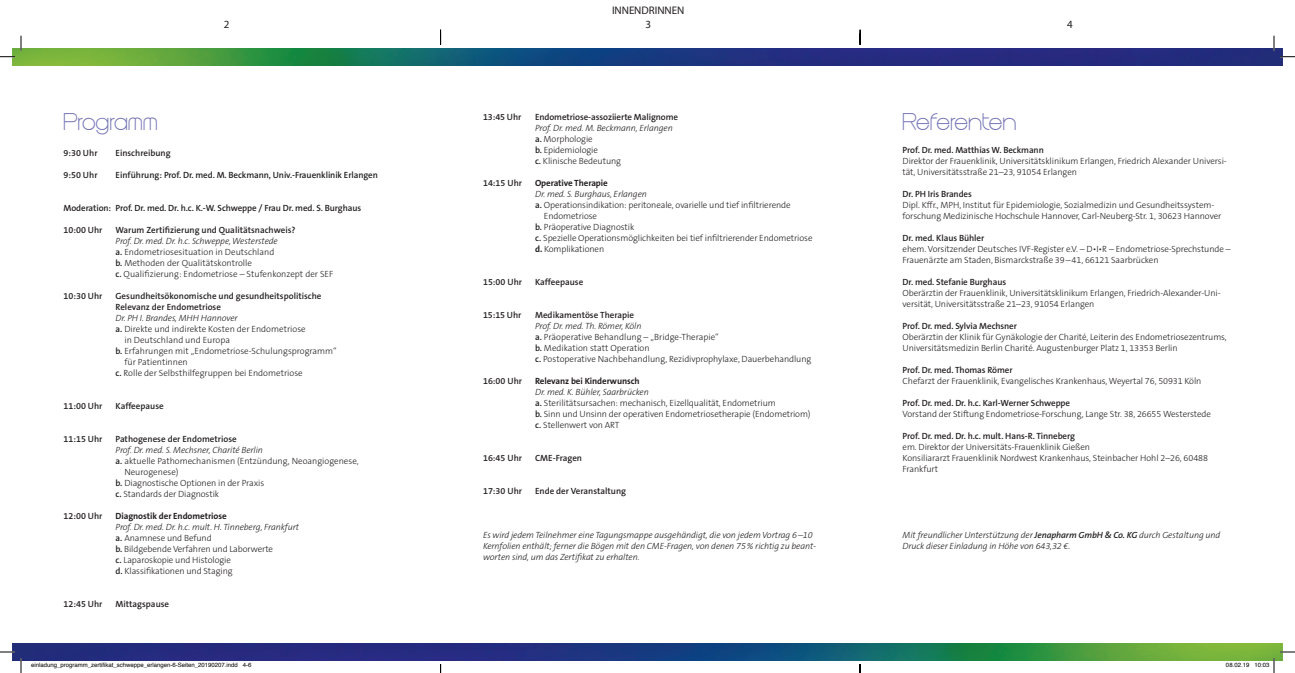
<style>
.page{position:relative;width:1295px;height:673px;background:#fff}
.page>*{position:absolute;margin:0;border:0;box-sizing:border-box;transform-origin:0 0}
.t1{font:20px "Steiner Visanne";letter-spacing:.005em;color:#7070b4}
.t2{font:11px/14px "Myriad Pro";color:#231f20;text-align:center}
.t3{font:300 9px/11px "The Sans B3";letter-spacing:-.01em;color:#231f20}
.t4{font:600 9px/11px "The Sans B6";letter-spacing:-.01em;color:#231f20}
.t5{font:italic 300 9px/11px "The Sans B3";letter-spacing:-.01em;color:#231f20}
.t6{font:700 9px "The Sans B7";letter-spacing:-.01em;color:#231f20}
.t7{font:6px "Helvetica";color:#000}
.s1{font-style:italic}
.s2{font-family:"The Sans B6";font-weight:600}
.s3{font-family:"The Sans B7";font-weight:700}
</style>
<div class="page">
<img style="left:12px;top:48px;width:1270px;height:17px">
<img style="left:12px;top:643px;width:1270px;height:17px">
<svg style="left:0;top:36px;width:22px;height:22px"></svg>
<svg style="left:0;top:651px;width:22px;height:22px"></svg>
<svg style="left:1273px;top:36px;width:22px;height:22px"></svg>
<svg style="left:1226px;top:651px;width:69px;height:22px"></svg>
<svg style="left:440px;top:30px;width:1px;height:15px"></svg>
<svg style="left:859px;top:30px;width:2px;height:15px"></svg>
<svg style="left:859px;top:664px;width:2px;height:9px"></svg>
<p class="t2" style="left:224px;top:17px;width:7px">2</p>
<p class="t2" style="left:612px;top:3px;width:74px">INNENDRINNEN<br>3</p>
<p class="t2" style="left:1067px;top:17px;width:7px">4</p>
<h1 class="t1" style="left:64px;top:111px;width:96px">Programm</h1>
<h1 class="t1" style="left:903px;top:111px;width:115px">Referenten</h1>
<p class="t4" style="left:64px;top:147px;width:36px">9:30 Uhr</p>
<p class="t4" style="left:116px;top:147px;width:57px">Einschreibung</p>
<p class="t4" style="left:64px;top:169px;width:36px">9:50 Uhr</p>
<p class="t4" style="left:116px;top:169px;width:264px">Einführung: Prof. Dr. med. M. Beckmann, Univ.-Frauenklinik Erlangen</p>
<p class="t4" style="left:64px;top:202px;width:299px">Moderation: Prof. Dr. med. Dr. h.c. K.-W. Schweppe / Frau Dr. med. S. Burghaus</p>
<p class="t4" style="left:64px;top:224px;width:40px">10:00 Uhr</p>
<p class="t4" style="left:116px;top:224px;width:182px">Warum Zertifizierung und Qualitätsnachweis?</p>
<p class="t3" style="left:116px;top:235px;width:219px"><span class="s1">Prof. Dr. med. Dr. h.c. Schweppe, Westerstede<br></span><span class="s2">a.</span> Endometriosesituation in Deutschland<br><span class="s2">b.</span> Methoden der Qualitätskontrolle<br><span class="s2">c.</span> Qualifizierung: Endometriose – Stufenkonzept der SEF</p>
<p class="t4" style="left:64px;top:290px;width:40px">10:30 Uhr</p>
<p class="t4" style="left:116px;top:290px;width:208px">Gesundheitsökonomische und gesundheitspolitische<br>Relevanz der Endometriose</p>
<p class="t5" style="left:116px;top:312px;width:124px">Dr. PH I. Brandes, MHH Hannover</p>
<p class="t3" style="left:116px;top:323px;width:192px"><span class="s2">a.</span> Direkte und indirekte Kosten der Endometriose</p>
<p class="t3" style="left:124px;top:334px;width:107px">in Deutschland und Europa</p>
<p class="t3" style="left:116px;top:345px;width:223px"><span class="s2">b.</span> Erfahrungen mit „Endometriose-Schulungsprogramm“</p>
<p class="t3" style="left:124px;top:356px;width:65px">für Patientinnen</p>
<p class="t3" style="left:116px;top:367px;width:189px"><span class="s2">c.</span> Rolle der Selbsthilfegruppen bei Endometriose</p>
<p class="t4" style="left:64px;top:400px;width:40px">11:00 Uhr</p>
<p class="t4" style="left:116px;top:400px;width:50px">Kaffeepause</p>
<p class="t4" style="left:64px;top:433px;width:40px">11:15 Uhr</p>
<p class="t4" style="left:116px;top:433px;width:123px">Pathogenese der Endometriose</p>
<p class="t5" style="left:116px;top:444px;width:149px">Prof. Dr. med. S. Mechsner, Charité Berlin</p>
<p class="t3" style="left:116px;top:455px;width:245px"><span class="s2">a.</span> aktuelle Pathomechanismen (Entzündung, Neoangiogenese,</p>
<p class="t3" style="left:124px;top:466px;width:56px">Neurogenese)</p>
<p class="t3" style="left:116px;top:477px;width:150px"><span class="s2">b.</span> Diagnostische Optionen in der Praxis</p>
<p class="t3" style="left:116px;top:488px;width:105px"><span class="s2">c.</span> Standards der Diagnostik</p>
<p class="t4" style="left:64px;top:510px;width:40px">12:00 Uhr</p>
<p class="t6" style="left:116px;top:511px;width:113px">Diagnostik der Endometriose</p>
<p class="t3" style="left:116px;top:521px;width:185px"><span class="s1">Prof. Dr. med. Dr. h.c. mult. H. Tinneberg, Frankfurt </span><span class="s2">a.</span> Anamnese und Befund<br><span class="s2">b.</span> Bildgebende Verfahren und Laborwerte<br><span class="s2">c.</span> Laparoskopie und Histologie<br><span class="s2">d.</span> Klassifikationen und Staging</p>
<p class="t4" style="left:64px;top:598px;width:40px">12:45 Uhr</p>
<p class="t4" style="left:116px;top:598px;width:55px">Mittagspause</p>
<p class="t4" style="left:483px;top:112px;width:40px">13:45 Uhr</p>
<p class="t4" style="left:535px;top:112px;width:145px">Endometriose-assoziierte Malignome</p>
<p class="t3" style="left:535px;top:123px;width:139px"><span class="s1">Prof. Dr. med. M. Beckmann, Erlangen </span><span class="s2">a.</span> Morphologie<br><span class="s2">b.</span> Epidemiologie<br><span class="s2">c.</span> Klinische Bedeutung</p>
<p class="t4" style="left:483px;top:178px;width:40px">14:15 Uhr</p>
<p class="t6" style="left:535px;top:178px;width:74px">Operative Therapie</p>
<p class="t5" style="left:535px;top:189px;width:113px">Dr. med. S. Burghaus, Erlangen</p>
<p class="t3" style="left:535px;top:200px;width:257px"><span class="s2">a.</span> Operationsindikation: peritoneale, ovarielle und tief infiltrierende</p>
<p class="t3" style="left:544px;top:211px;width:55px">Endometriose</p>
<p class="t3" style="left:535px;top:222px;width:101px"><span class="s2">b.</span> Präoperative Diagnostik</p>
<p class="t3" style="left:535px;top:233px;width:279px"><span class="s2">c.</span> Spezielle Operationsmöglichkeiten bei tief infiltrierender Endometriose</p>
<p class="t3" style="left:535px;top:244px;width:71px"><span class="s3">d.</span> Komplikationen</p>
<p class="t4" style="left:483px;top:277px;width:40px">15:00 Uhr</p>
<p class="t4" style="left:535px;top:277px;width:50px">Kaffeepause</p>
<p class="t4" style="left:483px;top:310px;width:40px">15:15 Uhr</p>
<p class="t4" style="left:535px;top:310px;width:101px">Medikamentöse Therapie</p>
<p class="t3" style="left:535px;top:321px;width:278px"><span class="s1">Prof. Dr. med. Th. Römer, Köln<br></span><span class="s2">a.</span> Präoperative Behandlung – „Bridge-Therapie“<br><span class="s2">b.</span> Medikation statt Operation<br><span class="s2">c.</span> Postoperative Nachbehandlung, Rezidivprophylaxe, Dauerbehandlung</p>
<p class="t4" style="left:483px;top:376px;width:40px">16:00 Uhr</p>
<p class="t6" style="left:535px;top:376px;width:106px">Relevanz bei Kinderwunsch</p>
<p class="t3" style="left:535px;top:387px;width:277px"><span class="s1">Dr. med. K. Bühler, Saarbrücken<br></span><span class="s2">a.</span> Sterilitätsursachen: mechanisch, Eizellqualität, Endometrium<br><span class="s2">b.</span> Sinn und Unsinn der operativen Endometriosetherapie (Endometriom) <span class="s2">c.</span> Stellenwert von ART</p>
<p class="t4" style="left:483px;top:453px;width:40px">16:45 Uhr</p>
<p class="t4" style="left:535px;top:453px;width:49px">CME-Fragen</p>
<p class="t4" style="left:483px;top:486px;width:40px">17:30 Uhr</p>
<p class="t4" style="left:535px;top:486px;width:93px">Ende der Veranstaltung</p>
<p class="t5" style="left:483px;top:530px;width:334px">Es wird jedem Teilnehmer eine Tagungsmappe ausgehändigt, die von jedem Vortrag 6 –10<br>Kernfolien enthält; ferner die Bögen mit den CME-Fragen, von denen 75 % richtig zu beant&shy;worten sind, um das Zertifikat zu erhalten.</p>
<p class="t4" style="left:903px;top:145px;width:143px">Prof. Dr. med. Matthias W. Beckmann</p>
<p class="t3" style="left:903px;top:156px;width:326px">Direktor der Frauenklinik, Universitätsklinikum Erlangen, Friedrich Alexander Universi&shy;tät, Universitätsstraße 21–23, 91054 Erlangen</p>
<p class="t4" style="left:903px;top:189px;width:71px">Dr. PH Iris Brandes</p>
<p class="t3" style="left:903px;top:200px;width:320px">Dipl. Kffr., MPH, Institut für Epidemiologie, Sozialmedizin und Gesundheitssystem&shy;forschung Medizinische Hochschule Hannover, Carl-Neuberg-Str. 1, 30623 Hannover</p>
<p class="t4" style="left:903px;top:233px;width:83px">Dr. med. Klaus Bühler</p>
<p class="t3" style="left:903px;top:244px;width:330px">ehem. Vorsitzender Deutsches IVF-Register e.V. – D•I•R – Endometriose-Sprechstunde –<br>Frauenärzte am Staden, Bismarckstraße 39 – 41, 66121 Saarbrücken</p>
<p class="t4" style="left:903px;top:277px;width:105px">Dr. med. Stefanie Burghaus</p>
<p class="t3" style="left:903px;top:288px;width:320px">Oberärztin der Frauenklinik, Universitätsklinikum Erlangen, Friedrich-Alexander-Uni&shy;versität, Universitätsstraße 21–23, 91054 Erlangen</p>
<p class="t4" style="left:903px;top:321px;width:116px">Prof. Dr. med. Sylvia Mechsner</p>
<p class="t3" style="left:903px;top:332px;width:326px">Oberärztin der Klinik für Gynäkologie der Charité, Leiterin des Endometriosezentrums,<br>Universitätsmedizin Berlin Charité. Augustenburger Platz 1, 13353 Berlin</p>
<p class="t4" style="left:903px;top:365px;width:111px">Prof. Dr. med. Thomas Römer</p>
<p class="t3" style="left:903px;top:376px;width:300px">Chefarzt der Frauenklinik, Evangelisches Krankenhaus, Weyertal 76, 50931 Köln</p>
<p class="t4" style="left:903px;top:398px;width:169px">Prof. Dr. med. Dr. h.c. Karl-Werner Schweppe</p>
<p class="t3" style="left:903px;top:409px;width:310px">Vorstand der Stiftung Endometriose-Forschung, Lange Str. 38, 26655 Westerstede</p>
<p class="t4" style="left:903px;top:431px;width:174px">Prof. Dr. med. Dr. h.c. mult. Hans-R. Tinneberg</p>
<p class="t3" style="left:903px;top:442px;width:307px">em. Direktor der Universitäts-Frauenklinik Gießen<br>Konsiliararzt Frauenklinik Nordwest Krankenhaus, Steinbacher Hohl 2–26, 60488<br>Frankfurt</p>
<p class="t5" style="left:903px;top:530px;width:319px">Mit freundlicher Unterstützung der <span class="s2">Jenapharm GmbH &amp; Co. KG</span> durch Gestaltung und<br>Druck dieser Einladung in Höhe von 643,32 €.</p>
<p class="t7" style="left:31px;top:660px;width:222px">einladung_programm_zertifikat_schweppe_erlangen-6-Seiten_20190207.indd 4-6</p>
<p class="t7" style="left:1226px;top:660px;width:45px">08.02.19 10:03</p>
</div>
